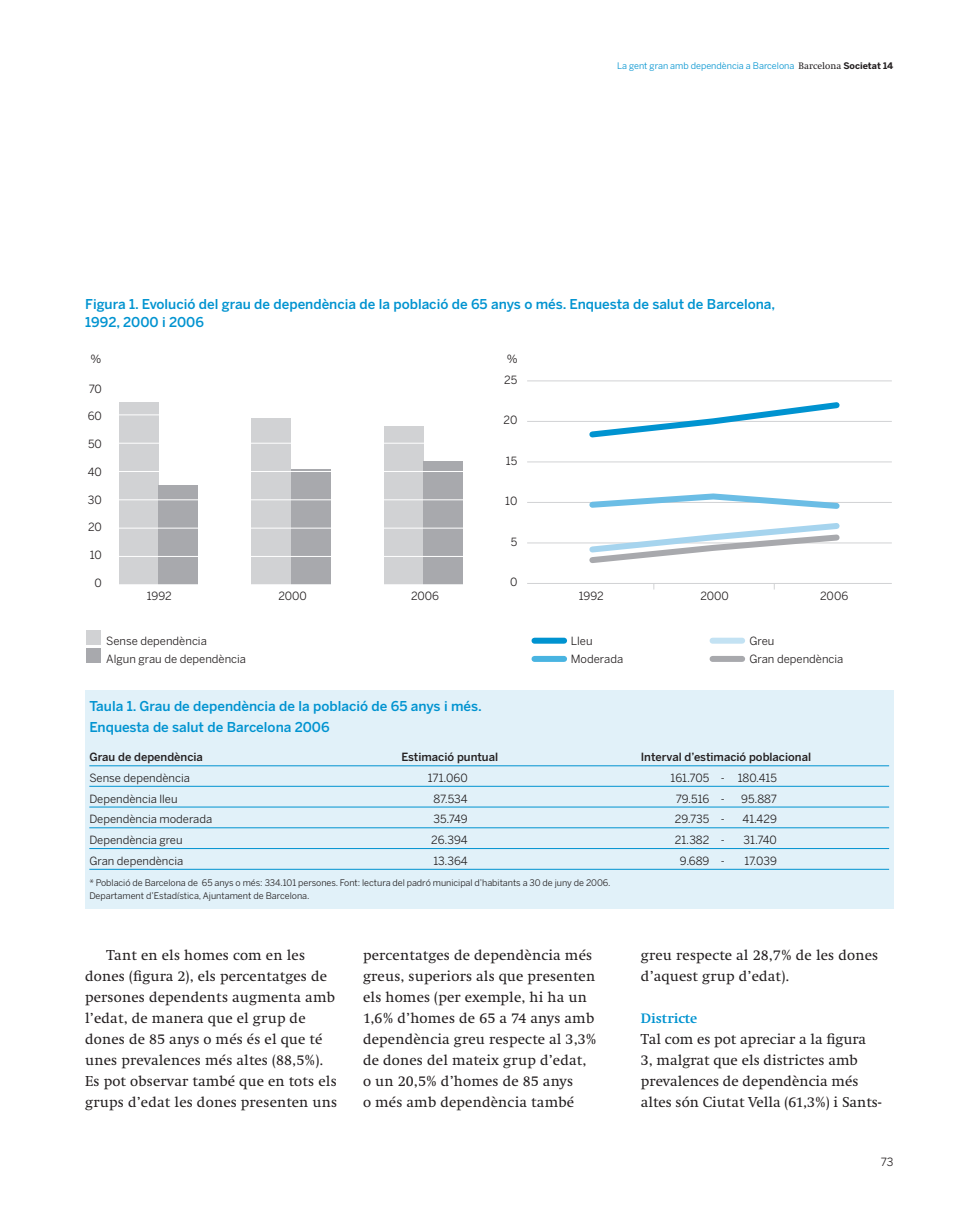
<style>
.page{position:relative;width:977px;height:1212px;background:#fff}
.page>*{position:absolute;margin:0;border:0;box-sizing:border-box;transform-origin:0 0}
.t1{font:15px/21px "Swift";letter-spacing:.01em;color:#231f20}
.t2{font:700 14.25px "Swift";color:#0093d0}
.t3{font:500 13.5px/21px "Benton Sans";color:#0093d0}
.t4{font:11.25px/18px "Benton Sans";color:#231f20}
.t5{font:500 11.25px "Benton Sans";color:#231f20}
.t6{font:9px/13.5px "Benton Sans";letter-spacing:-.005em;color:#231f20}
.t7{font:9px "Benton Sans";color:#0093d0}
.s1{font-family:"Swift";font-size:9.75px;color:#231f20}
.s2{font-weight:700;color:#231f20}
</style>
<div class="page">
<div style="left:85px;top:691px;width:808px;height:218px;background:#e1f1f9"></div>
<hr style="left:89px;top:765px;width:800px;height:1px;background:#0093d0">
<hr style="left:89px;top:786px;width:800px;height:1px;background:#0093d0">
<hr style="left:89px;top:807px;width:800px;height:1px;background:#0093d0">
<hr style="left:89px;top:828px;width:800px;height:1px;background:#0093d0">
<hr style="left:89px;top:848px;width:800px;height:1px;background:#0093d0">
<hr style="left:89px;top:869px;width:800px;height:1px;background:#0093d0">
<div style="left:534px;top:656px;width:30px;height:6px;background:#49b4e1"></div>
<div style="left:119px;top:402px;width:39px;height:183px;background:#d1d2d4"></div>
<hr style="left:119px;top:415px;width:39px;height:1px;background:#fff">
<hr style="left:119px;top:443px;width:39px;height:1px;background:#fff">
<hr style="left:119px;top:471px;width:39px;height:1px;background:#fff">
<hr style="left:119px;top:500px;width:39px;height:1px;background:#fff">
<hr style="left:119px;top:528px;width:39px;height:1px;background:#fff">
<hr style="left:119px;top:556px;width:39px;height:1px;background:#fff">
<hr style="left:119px;top:584px;width:39px;height:1px;background:#fff">
<div style="left:158px;top:485px;width:40px;height:100px;background:#a8a9ad"></div>
<hr style="left:158px;top:500px;width:40px;height:1px;background:#fff">
<hr style="left:158px;top:528px;width:40px;height:1px;background:#fff">
<hr style="left:158px;top:556px;width:40px;height:1px;background:#fff">
<hr style="left:158px;top:584px;width:40px;height:1px;background:#fff">
<div style="left:252px;top:418px;width:39px;height:167px;background:#d1d2d4"></div>
<hr style="left:252px;top:443px;width:39px;height:1px;background:#fff">
<hr style="left:252px;top:471px;width:39px;height:1px;background:#fff">
<hr style="left:252px;top:500px;width:39px;height:1px;background:#fff">
<hr style="left:252px;top:528px;width:39px;height:1px;background:#fff">
<hr style="left:252px;top:556px;width:39px;height:1px;background:#fff">
<hr style="left:252px;top:584px;width:39px;height:1px;background:#fff">
<div style="left:291px;top:469px;width:39px;height:116px;background:#a8a9ad"></div>
<hr style="left:291px;top:471px;width:39px;height:1px;background:#fff">
<hr style="left:291px;top:500px;width:39px;height:1px;background:#fff">
<hr style="left:291px;top:528px;width:39px;height:1px;background:#fff">
<hr style="left:291px;top:556px;width:39px;height:1px;background:#fff">
<hr style="left:291px;top:584px;width:39px;height:1px;background:#fff">
<div style="left:384px;top:427px;width:39px;height:158px;background:#d1d2d4"></div>
<hr style="left:384px;top:443px;width:39px;height:1px;background:#fff">
<hr style="left:384px;top:471px;width:39px;height:1px;background:#fff">
<hr style="left:384px;top:500px;width:39px;height:1px;background:#fff">
<hr style="left:384px;top:528px;width:39px;height:1px;background:#fff">
<hr style="left:384px;top:556px;width:39px;height:1px;background:#fff">
<hr style="left:384px;top:584px;width:39px;height:1px;background:#fff">
<div style="left:423px;top:461px;width:40px;height:124px;background:#a8a9ad"></div>
<hr style="left:423px;top:471px;width:40px;height:1px;background:#fff">
<hr style="left:423px;top:500px;width:40px;height:1px;background:#fff">
<hr style="left:423px;top:528px;width:40px;height:1px;background:#fff">
<hr style="left:423px;top:556px;width:40px;height:1px;background:#fff">
<hr style="left:423px;top:584px;width:40px;height:1px;background:#fff">
<hr style="left:527px;top:381px;width:364px;height:1px;background:#d1d2d4">
<hr style="left:527px;top:421px;width:364px;height:1px;background:#d1d2d4">
<hr style="left:527px;top:462px;width:364px;height:1px;background:#d1d2d4">
<hr style="left:527px;top:502px;width:364px;height:1px;background:#d1d2d4">
<hr style="left:527px;top:543px;width:364px;height:1px;background:#d1d2d4">
<hr style="left:527px;top:583px;width:364px;height:1px;background:#d1d2d4">
<svg style="left:589px;top:402px;width:251px;height:36px"></svg>
<svg style="left:589px;top:493px;width:251px;height:16px"></svg>
<svg style="left:585px;top:523px;width:258px;height:40px"></svg>
<div style="left:86px;top:630px;width:15px;height:15px;background:#d1d2d4"></div>
<div style="left:86px;top:648px;width:15px;height:15px;background:#a8a9ad"></div>
<div style="left:534px;top:638px;width:30px;height:6px;background:#0093d0"></div>
<div style="left:712px;top:638px;width:30px;height:6px;background:#c3e2f3"></div>
<div style="left:712px;top:656px;width:30px;height:6px;background:#a8a9ad"></div>
<p class="t7" style="left:617px;top:63px;width:278px">La gent gran amb dependència a Barcelona <span class="s1">Barcelona</span> <span class="s2">Societat 14</span></p>
<p class="t3" style="left:85px;top:297px;width:691px;line-height:18px">Figura 1. Evolució del grau de dependència de la població de 65 anys o més. Enquesta de salut de Barcelona,<br>1992, 2000 i 2006</p>
<p class="t4" style="left:90px;top:351px;width:12px">%</p>
<p class="t4" style="left:506px;top:351px;width:12px">%</p>
<p class="t4" style="left:89px;top:381px;width:15px">70</p>
<p class="t4" style="left:88px;top:408px;width:16px">60</p>
<p class="t4" style="left:88px;top:436px;width:15px">50</p>
<p class="t4" style="left:88px;top:464px;width:16px">40</p>
<p class="t4" style="left:88px;top:492px;width:15px">30</p>
<p class="t4" style="left:88px;top:519px;width:15px">20</p>
<p class="t4" style="left:90px;top:547px;width:14px">10</p>
<p class="t4" style="left:95px;top:575px;width:9px">0</p>
<p class="t4" style="left:147px;top:588px;width:27px">1992</p>
<p class="t4" style="left:278px;top:588px;width:30px">2000</p>
<p class="t4" style="left:411px;top:588px;width:30px">2006</p>
<p class="t4" style="left:504px;top:372px;width:15px">25</p>
<p class="t4" style="left:503px;top:412px;width:15px">20</p>
<p class="t4" style="left:506px;top:453px;width:13px">15</p>
<p class="t4" style="left:505px;top:493px;width:14px">10</p>
<p class="t4" style="left:511px;top:534px;width:8px">5</p>
<p class="t4" style="left:510px;top:574px;width:9px">0</p>
<p class="t4" style="left:578px;top:588px;width:27px">1992</p>
<p class="t4" style="left:700px;top:588px;width:30px">2000</p>
<p class="t4" style="left:820px;top:588px;width:30px">2006</p>
<p class="t4" style="left:106px;top:633px;width:141px">Sense dependència<br>Algun grau de dependència</p>
<p class="t4" style="left:571px;top:633px;width:23px">Lleu</p>
<p class="t4" style="left:749px;top:633px;width:26px">Greu</p>
<p class="t4" style="left:571px;top:651px;width:54px">Moderada</p>
<p class="t4" style="left:749px;top:651px;width:95px">Gran dependència</p>
<p class="t3" style="left:89px;top:697px;width:394px">Taula 1. Grau de dependència de la població de 65 anys i més.<br>Enquesta de salut de Barcelona 2006</p>
<p class="t5" style="left:89px;top:753px;width:115px">Grau de dependència</p>
<p class="t5" style="left:401px;top:753px;width:98px">Estimació puntual</p>
<p class="t5" style="left:640px;top:753px;width:172px">Interval d’estimació poblacional</p>
<p class="t4" style="left:89px;top:770px;width:102px">Sense dependència</p>
<p class="t4" style="left:428px;top:770px;width:41px">171.060</p>
<p class="t4" style="left:670px;top:770px;width:108px">161.705 - 180.415</p>
<p class="t4" style="left:89px;top:791px;width:90px">Dependència lleu</p>
<p class="t4" style="left:433px;top:791px;width:36px">87.534</p>
<p class="t4" style="left:675px;top:791px;width:51px">79.516 -</p>
<p class="t4" style="left:741px;top:791px;width:37px">95.887</p>
<p class="t4" style="left:89px;top:811px;width:124px">Dependència moderada</p>
<p class="t4" style="left:433px;top:811px;width:36px">35.749</p>
<p class="t4" style="left:674px;top:811px;width:52px">29.735 -</p>
<p class="t4" style="left:742px;top:811px;width:36px">41.429</p>
<p class="t4" style="left:89px;top:832px;width:95px">Dependència greu</p>
<p class="t4" style="left:431px;top:832px;width:38px">26.394</p>
<p class="t4" style="left:675px;top:832px;width:52px">21.382 -</p>
<p class="t4" style="left:743px;top:832px;width:35px">31.740</p>
<p class="t4" style="left:89px;top:853px;width:95px">Gran dependència</p>
<p class="t4" style="left:433px;top:853px;width:36px">13.364</p>
<p class="t4" style="left:680px;top:853px;width:46px">9.689 -</p>
<p class="t4" style="left:744px;top:853px;width:34px">17.039</p>
<p class="t6" style="left:89px;top:876px;width:522px">* Població de Barcelona de 65 anys o més: 334.101 persones. Font: lectura del padró municipal d’habitants a 30 de juny de 2006.<br>Departament d’Estadística, Ajuntament de Barcelona.</p>
<p class="t1" style="left:85px;top:946px;width:254px;text-indent:21px">Tant en els homes com en les dones (figura 2), els percentatges de persones dependents augmenta amb l’edat, de manera que el grup de dones de 85 anys o més és el que té unes prevalences més altes (88,5%).<br>Es pot observar també que en tots els grups d’edat les dones presenten uns</p>
<p class="t1" style="left:363px;top:946px;width:235px">percentatges de dependència més greus, superiors als que presenten els homes (per exemple, hi ha un<br>1,6% d’homes de 65 a 74 anys amb dependència greu respecte al 3,3% de dones del mateix grup d’edat, o un 20,5% d’homes de 85 anys<br>o més amb dependència també</p>
<p class="t1" style="left:641px;top:946px;width:239px">greu respecte al 28,7% de les dones d’aquest grup d’edat).</p>
<p class="t2" style="left:641px;top:1012px;width:58px">Districte</p>
<p class="t1" style="left:641px;top:1030px;width:242px">Tal com es pot apreciar a la figura 3, malgrat que els districtes amb prevalences de dependència més altes són Ciutat Vella (61,3%) i Sants-</p>
<p class="t4" style="left:880px;top:1154px;width:14px">73</p>
</div>
